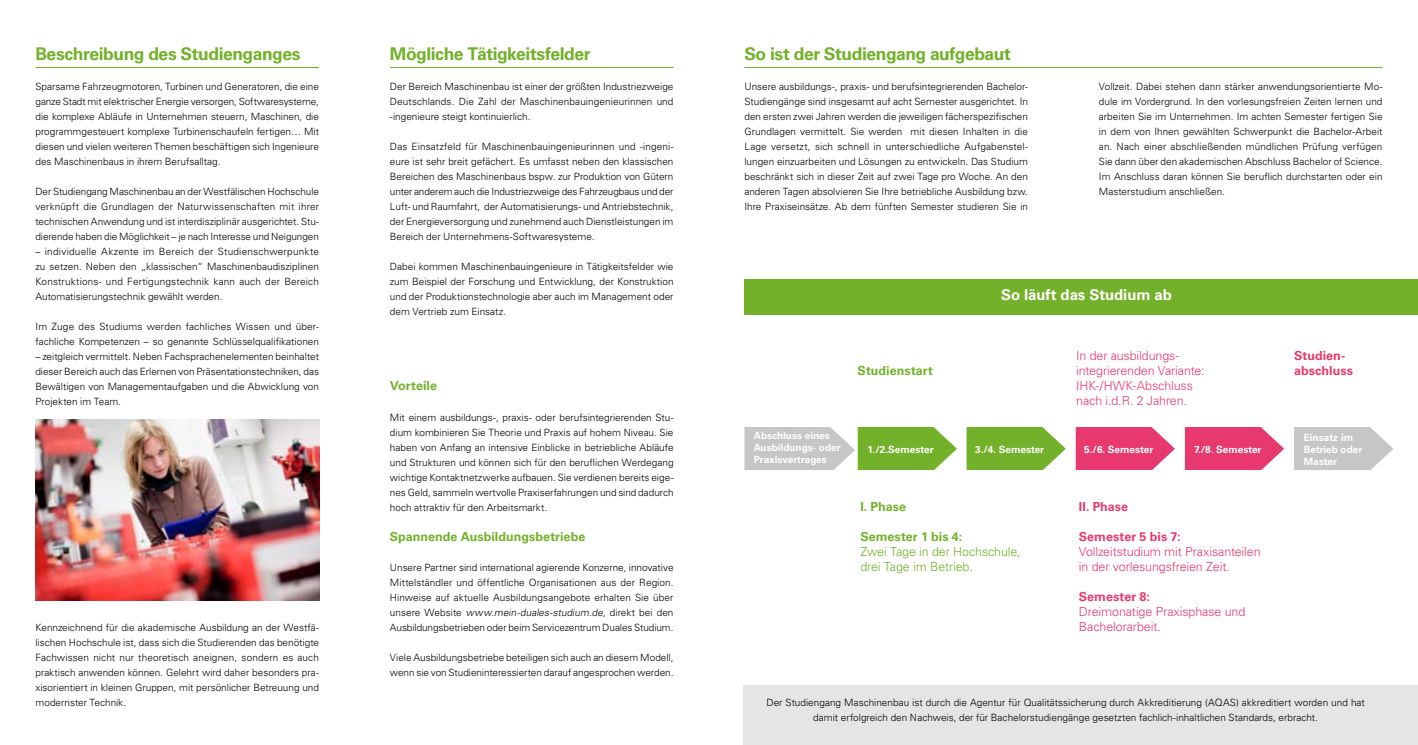
<style>
.page{position:relative;width:1418px;height:745px;background:#fff}
.page>*{position:absolute;margin:0;border:0;box-sizing:border-box;transform-origin:0 0}
.t1{font:700 17.5px "Univers LT Std";letter-spacing:-.025em;color:#72b129}
.t2{font:700 15px "Univers LT Std";letter-spacing:-.005em;color:#fff}
.t3{font:300 12.5px/15px "Univers LT Std";letter-spacing:-.01em;color:#e7396e}
.t4{font:700 12.5px "Univers LT Std";letter-spacing:.005em;color:#72b129}
.t5{font:700 12.5px/15px "Univers LT Std";letter-spacing:.005em;color:#e7396e}
.t6{font:300 12.5px/15px "Univers LT Std";letter-spacing:-.01em;color:#72b129}
.t7{font:300 10px/15px "Univers LT Std";color:#000;text-align:justify}
.t8{font:700 10px/12px "Univers LT Std";color:#fff}
.s1{font-style:italic}
</style>
<div class="page">
<div style="left:744px;top:684px;width:673px;height:60px;background:#e5e5e5"></div>
<hr style="left:35px;top:67px;width:284px;height:1px;background:#72b129">
<img style="left:35px;top:419px;width:284px;height:181px">
<hr style="left:390px;top:67px;width:283px;height:1px;background:#72b129">
<hr style="left:744px;top:67px;width:638px;height:1px;background:#72b129">
<div style="left:1294px;top:426px;width:63px;height:44px;background:#c6c6c6"></div>
<svg style="left:1357px;top:427px;width:36px;height:43px"></svg>
<div style="left:744px;top:418px;width:61px;height:63px;background:#c6c6c6"></div>
<svg style="left:805px;top:427px;width:50px;height:43px"></svg>
<div style="left:1184px;top:426px;width:64px;height:44px;background:#e7396e"></div>
<svg style="left:1248px;top:427px;width:36px;height:43px"></svg>
<div style="left:1075px;top:426px;width:64px;height:44px;background:#e7396e"></div>
<svg style="left:1139px;top:427px;width:35px;height:43px"></svg>
<div style="left:966px;top:426px;width:63px;height:44px;background:#72b129"></div>
<svg style="left:1029px;top:427px;width:36px;height:43px"></svg>
<div style="left:857px;top:426px;width:64px;height:44px;background:#72b129"></div>
<svg style="left:921px;top:427px;width:36px;height:43px"></svg>
<div style="left:737px;top:385px;width:680px;height:42px;background:#fff"></div>
<div style="left:744px;top:470px;width:673px;height:41px;background:#fff"></div>
<div style="left:744px;top:279px;width:673px;height:35px;background:#72b129"></div>
<h1 class="t1" style="left:35px;top:44px;width:266px">Beschreibung des Studienganges</h1>
<p class="t7" style="left:35px;top:79px;width:285px">Sparsame Fahrzeugmotoren, Turbinen und Generatoren, die eine ganze Stadt mit elektrischer Energie versorgen, Softwaresysteme, die komplexe Abläufe in Unternehmen steuern, Maschinen, die programmgesteuert komplexe Turbinenschaufeln fertigen… Mit diesen und vielen weiteren Themen beschäftigen sich Ingenieure des Maschinenbaus in ihrem Berufsalltag.</p>
<p class="t7" style="left:35px;top:184px;width:285px">Der Studiengang Maschinenbau an der Westfälischen Hochschule verknüpft die Grundlagen der Naturwissenschaften mit ihrer technischen Anwendung und ist interdisziplinär ausgerichtet. Stu&shy;dierende haben die Möglichkeit – je nach Interesse und Neigungen</p>
<p class="t7" style="left:35px;top:244px;width:285px">– individuelle Akzente im Bereich der Studienschwerpunkte zu setzen. Neben den „klassischen“ Maschinenbaudisziplinen Konstruktions- und Fertigungstechnik kann auch der Bereich Automatisierungstechnik gewählt werden.</p>
<p class="t7" style="left:35px;top:319px;width:285px">Im Zuge des Studiums werden fachliches Wissen und über&shy;fachliche Kompetenzen – so genannte Schlüsselqualifikationen</p>
<p class="t7" style="left:35px;top:349px;width:285px">– zeitgleich vermittelt. Neben Fachsprachenelementen beinhaltet dieser Bereich auch das Erlernen von Präsentationstechniken, das Bewältigen von Managementaufgaben und die Abwicklung von Projekten im Team.</p>
<p class="t7" style="left:35px;top:619px;width:285px">Kennzeichnend für die akademische Ausbildung an der Westfä&shy;lischen Hochschule ist, dass sich die Studierenden das benötigte Fachwissen nicht nur theoretisch aneignen, sondern es auch praktisch anwenden können. Gelehrt wird daher besonders pra&shy;xisorientiert in kleinen Gruppen, mit persönlicher Betreuung und modernster Technik.</p>
<h1 class="t1" style="left:390px;top:44px;width:202px">Mögliche Tätigkeitsfelder</h1>
<p class="t7" style="left:390px;top:79px;width:285px">Der Bereich Maschinenbau ist einer der größten Industriezweige Deutschlands. Die Zahl der Maschinenbauingenieurinnen und -ingenieure steigt kontinuierlich.</p>
<p class="t7" style="left:390px;top:139px;width:285px">Das Einsatzfeld für Maschinenbauingenieurinnen und -ingeni&shy;eure ist sehr breit gefächert. Es umfasst neben den klassischen Bereichen des Maschinenbaus bspw. zur Produktion von Gütern unter anderem auch die Industriezweige des Fahrzeugbaus und der Luft- und Raumfahrt, der Automatisierungs- und Antriebstechnik, der Energieversorgung und zunehmend auch Dienstleistungen im Bereich der Unternehmens-Softwaresysteme.</p>
<p class="t7" style="left:390px;top:259px;width:285px">Dabei kommen Maschinenbauingenieure in Tätigkeitsfelder wie zum Beispiel der Forschung und Entwicklung, der Konstruktion und der Produktionstechnologie aber auch im Management oder dem Vertrieb zum Einsatz.</p>
<p class="t4" style="left:390px;top:378px;width:49px">Vorteile</p>
<p class="t7" style="left:390px;top:409px;width:285px">Mit einem ausbildungs-, praxis- oder berufsintegrierenden Stu&shy;dium kombinieren Sie Theorie und Praxis auf hohem Niveau. Sie haben von Anfang an intensive Einblicke in betriebliche Abläufe und Strukturen und können sich für den beruflichen Werdegang wichtige Kontaktnetzwerke aufbauen. Sie verdienen bereits eige&shy;nes Geld, sammeln wertvolle Praxiserfahrungen und sind dadurch hoch attraktiv für den Arbeitsmarkt.</p>
<p class="t4" style="left:390px;top:528px;width:197px">Spannende Ausbildungsbetriebe</p>
<p class="t7" style="left:390px;top:559px;width:285px">Unsere Partner sind international agierende Konzerne, innovative Mittelständler und öffentliche Organisationen aus der Region.<br>Hinweise auf aktuelle Ausbildungsangebote erhalten Sie über u n s e re We b s i te <span class="s1">www.mein-duales-studium.de,</span> d i re kt b e i d e n Ausbildungsbetrieben oder beim Servicezentrum Duales Studium.</p>
<p class="t7" style="left:390px;top:649px;width:285px">Viele Ausbildungsbetriebe beteiligen sich auch an diesem Modell, wenn sie von Studieninteressierten darauf angesprochen werden.</p>
<h1 class="t1" style="left:744px;top:44px;width:268px">So ist der Studiengang aufgebaut</h1>
<p class="t7" style="left:744px;top:79px;width:285px">Unsere ausbildungs-, praxis- und berufsintegrierenden Bachelor-Studiengänge sind insgesamt auf acht Semester ausgerichtet. In den ersten zwei Jahren werden die jeweiligen fächerspezifischen Grundlagen vermittelt. Sie werden mit diesen Inhalten in die Lage versetzt, sich schnell in unterschiedliche Aufgabenstel&shy;lungen einzuarbeiten und Lösungen zu entwickeln. Das Studium beschränkt sich in dieser Zeit auf zwei Tage pro Woche. An den anderen Tagen absolvieren Sie Ihre betriebliche Ausbildung bzw.<br>Ihre Praxiseinsätze. Ab dem fünften Semester studieren Sie in</p>
<p class="t7" style="left:1098px;top:79px;width:285px">Vollzeit. Dabei stehen dann stärker anwendungsorientierte Mo&shy;dule im Vordergrund. In den vorlesungsfreien Zeiten lernen und arbeiten Sie im Unternehmen. Im achten Semester fertigen Sie in dem von Ihnen gewählten Schwerpunkt die Bachelor-Arbeit an. Nach einer abschließenden mündlichen Prüfung verfügen Sie dann über den akademischen Abschluss Bachelor of Science.<br>Im Anschluss daran können Sie beruflich durchstarten oder ein Masterstudium anschließen.</p>
<h2 class="t2" style="left:1001px;top:286px;width:172px">So läuft das Studium ab</h2>
<p class="t8" style="left:754px;top:429px;width:88px">Abschluss eines<br>Ausbildungs- oder<br>Praxisvertrages</p>
<p class="t4" style="left:857px;top:363px;width:77px">Studienstart</p>
<p class="t3" style="left:1076px;top:348px;width:130px">In der ausbildungs&shy;integrierenden Variante:<br>IHK-/HWK-Abschluss nach i.d.R. 2 Jahren.</p>
<p class="t5" style="left:1293px;top:348px;width:60px">Studien&shy;abschluss</p>
<p class="t8" style="left:867px;top:443px;width:67px">1./2.Semester</p>
<p class="t8" style="left:975px;top:443px;width:71px">3./4. Semester</p>
<p class="t8" style="left:1084px;top:443px;width:71px">5./6. Semester</p>
<p class="t8" style="left:1194px;top:443px;width:69px">7./8. Semester</p>
<p class="t8" style="left:1303px;top:431px;width:60px">Einsatz im<br>Betrieb oder<br>Master</p>
<p class="t4" style="left:860px;top:498px;width:47px">I. Phase</p>
<p class="t4" style="left:860px;top:528px;width:103px">Semester 1 bis 4:</p>
<p class="t6" style="left:860px;top:543px;width:162px">Zwei Tage in der Hochschule, drei Tage im Betrieb.</p>
<p class="t5" style="left:1078px;top:498px;width:51px">II. Phase</p>
<p class="t5" style="left:1078px;top:528px;width:103px">Semester 5 bis 7:</p>
<p class="t3" style="left:1078px;top:543px;width:183px">Vollzeitstudium mit Praxisanteilen in der vorlesungsfreien Zeit.</p>
<p class="t5" style="left:1078px;top:588px;width:72px">Semester 8:</p>
<p class="t3" style="left:1078px;top:603px;width:168px">Dreimonatige Praxisphase und<br>Bachelorarbeit.</p>
<p class="t7" style="left:766px;top:694px;width:600px;text-align:center">Der Studiengang Maschinenbau ist durch die Agentur für Qualitätssicherung durch Akkreditierung (AQAS) akkreditiert worden und hat damit erfolgreich den Nachweis, der für Bachelorstudiengänge gesetzten fachlich-inhaltlichen Standards, erbracht.</p>
</div>
